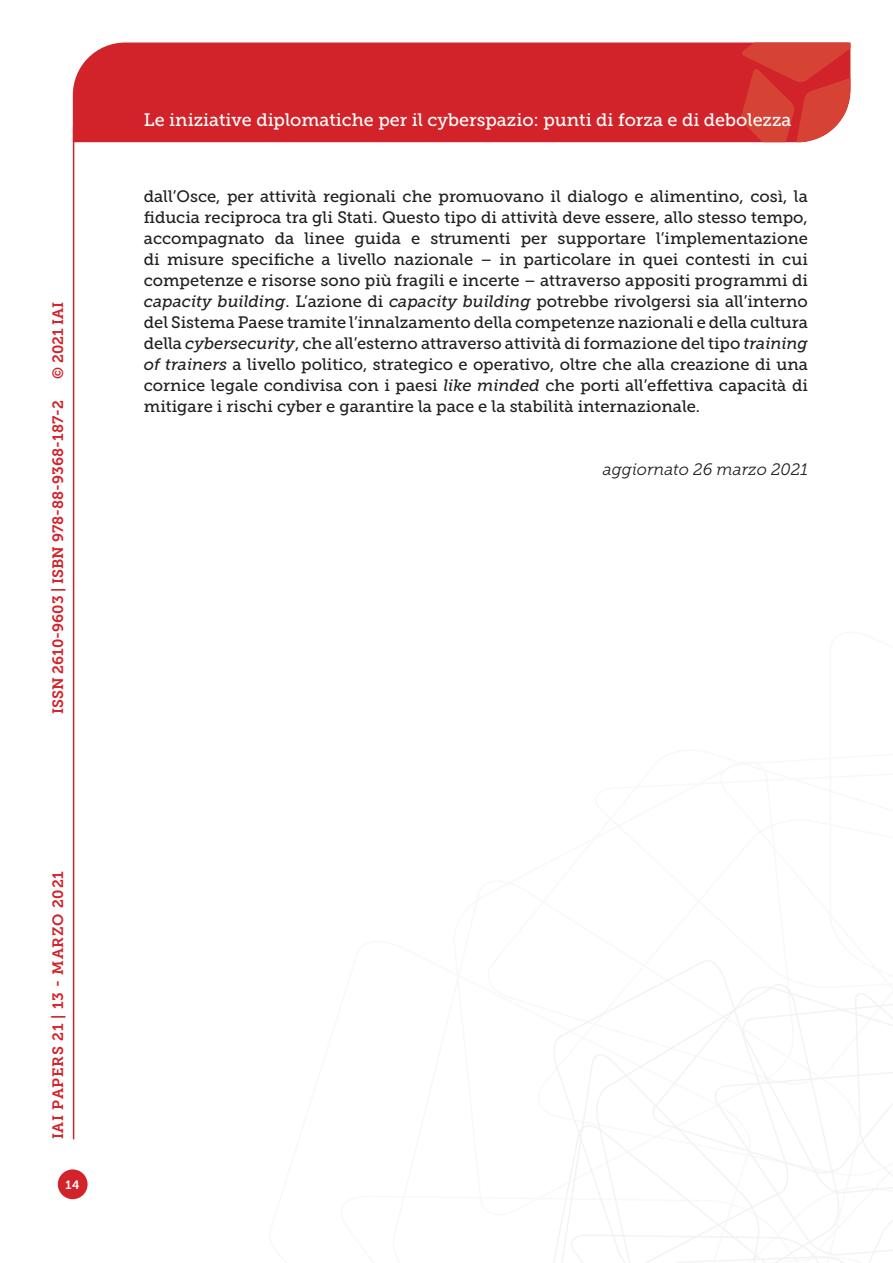
<style>
.page{position:relative;width:893px;height:1263px;background:#fff}
.page>*{position:absolute;margin:0;border:0;box-sizing:border-box;transform-origin:0 0}
.t1{font:18px "Museo Slab 500";color:#fff}
.t2{font:16.5px/21px "Museo Slab 500";color:#231f20;text-align:justify}
.Testo{font:italic 16.5px "Museo Slab 300";color:#231f20}
.t3{font:15px "Museo Slab 700";color:#d2232a}
.t4{font:15px "Museo Slab 700";letter-spacing:.05em;color:#d2232a}
.t5{font:12px "Museo Slab 700";color:#fff}
.s1{font-style:italic}
</style>
<div class="page">
<svg style="left:553px;top:960px;width:340px;height:303px"></svg>
<div style="left:73px;top:43px;width:668px;height:99px;background:#d2232a"></div>
<svg style="left:741px;top:43px;width:109px;height:99px;background:#d6433b"></svg>
<div style="left:58px;top:1169px;width:30px;height:30px;background:#d2232a;border-radius:50%"></div>
<hr style="left:73px;top:126px;width:1px;height:1013px;background:#d2232a">
<p class="t3" style="left:50px;top:379px;width:79px;rotate:-90deg">© 2021 IAI</p>
<p class="t3" style="left:49px;top:714px;width:315px;rotate:-90deg">ISSN 2610-9603 | ISBN 978-88-9368-187-2</p>
<p class="t4" style="left:50px;top:1139px;width:270px;rotate:-90deg">IAI PAPERS 21 | 13 - MARZO 2021</p>
<p class="t5" style="left:66px;top:1178px;width:16px">14</p>
<p class="t1" style="left:144px;top:110px;width:649px">Le iniziative diplomatiche per il cyberspazio: punti di forza e di debolezza</p>
<p class="t2" style="left:144px;top:186px;width:666px">dall’Osce, per attività regionali che promuovano il dialogo e alimentino, così, la fiducia reciproca tra gli Stati. Questo tipo di attività deve essere, allo stesso tempo, accompagnato da linee guida e strumenti per supportare l’implementazione di misure specifiche a livello nazionale – in particolare in quei contesti in cui competenze e risorse sono più fragili e incerte – attraverso appositi programmi di <span class="s1">capacity building</span>. L’azione di <span class="s1">capacity building</span> potrebbe rivolgersi sia all’interno del Sistema Paese tramite l’innalzamento della competenze nazionali e della cultura della <span class="s1">cybersecurity</span>, che all’esterno attraverso attività di formazione del tipo <span class="s1">training of trainers</span> a livello politico, strategico e operativo, oltre che alla creazione di una cornice legale condivisa con i paesi <span class="s1">like minded</span> che porti all’effettiva capacità di mitigare i rischi cyber e garantire la pace e la stabilità internazionale.</p>
<p class="Testo" style="left:603px;top:460px;width:207px">aggiornato 26 marzo 2021</p>
</div>
